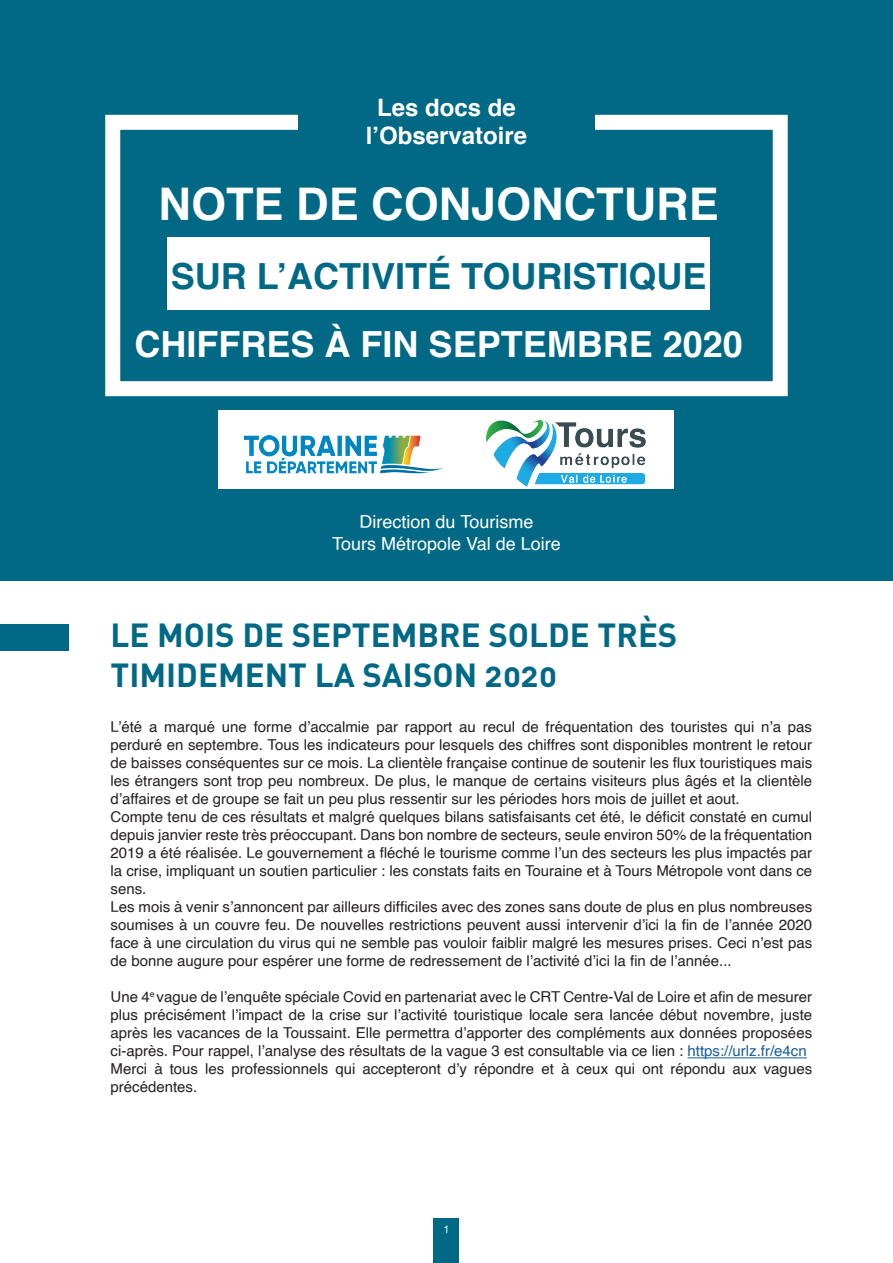
<style>
.page{position:relative;width:893px;height:1263px;background:#fff}
.page>*{position:absolute;margin:0;border:0;box-sizing:border-box;transform-origin:0 0}
.t1{font:700 45px "Helvetica";color:#fff}
.t2{font:700 36px "Helvetica";color:#fff}
.t3{font:700 36px "Helvetica";color:#016985}
.t4{font:33px/39.6px "DIN Bold Alternate";color:#016985}
.t5{font:700 24px "Helvetica";color:#fff}
.t6{font:18px "Helvetica";color:#fff}
.t7{font:15px/18px "Helvetica";color:#231f20;text-align:justify}
.t8{font:10.5px "Arial";color:#fff}
.s1{color:#175d9e}
</style>
<div class="page">
<div style="left:433px;top:1218px;width:26px;height:45px;background:#016985"></div>
<div style="left:0;top:0;width:893px;height:580px;background:#016985"></div>
<div style="left:105px;top:115px;width:683px;height:281px;border:15px solid #fff"></div>
<div style="left:219px;top:410px;width:455px;height:79px;background:#fff"></div>
<img style="left:486px;top:420px;width:160px;height:67px">
<img style="left:245px;top:435px;width:198px;height:38px">
<div style="left:298px;top:43px;width:297px;height:113px;background:#016985"></div>
<div style="left:167px;top:237px;width:543px;height:73px;background:#fff"></div>
<div style="left:0;top:624px;width:68px;height:26px;background:#016985"></div>
<hr style="left:688px;top:1057px;width:119px;height:1px;background:#175d9e">
<p class="t5" style="left:377px;top:88px;width:140px">Les docs de</p>
<p class="t5" style="left:366px;top:117px;width:163px">l’Observatoire</p>
<p class="t1" style="left:159px;top:168px;width:562px">NOTE DE CONJONCTURE</p>
<p class="t3" style="left:171px;top:247px;width:537px">SUR L’ACTIVITÉ TOURISTIQUE</p>
<p class="t2" style="left:135px;top:316px;width:610px">CHIFFRES À FIN SEPTEMBRE 2020</p>
<p class="t6" style="left:360px;top:508px;width:175px">Direction du Tourisme</p>
<p class="t6" style="left:332px;top:530px;width:230px">Tours Métropole Val de Loire</p>
<p class="t4" style="left:111px;top:614px;width:568px">LE MOIS DE SEPTEMBRE SOLDE TRÈS<br>TIMIDEMENT LA SAISON 2020</p>
<p class="t7" style="left:111px;top:718px;width:703px">L’été a marqué une forme d’accalmie par rapport au recul de fréquentation des touristes qui n’a pas perduré en septembre. Tous les indicateurs pour lesquels des chiffres sont disponibles montrent le retour de baisses conséquentes sur ce mois. La clientèle française continue de soutenir les flux touristiques mais les étrangers sont trop peu nombreux. De plus, le manque de certains visiteurs plus âgés et la clientèle d’affaires et de groupe se fait un peu plus ressentir sur les périodes hors mois de juillet et aout.</p>
<p class="t7" style="left:111px;top:808px;width:703px">Compte tenu de ces résultats et malgré quelques bilans satisfaisants cet été, le déficit constaté en cumul depuis janvier reste très préoccupant. Dans bon nombre de secteurs, seule environ 50% de la fréquentation 2019 a été réalisée. Le gouvernement a fléché le tourisme comme l’un des secteurs les plus impactés par la crise, impliquant un soutien particulier : les constats faits en Touraine et à Tours Métropole vont dans ce sens.</p>
<p class="t7" style="left:111px;top:898px;width:703px">Les mois à venir s’annoncent par ailleurs difficiles avec des zones sans doute de plus en plus nombreuses soumises à un couvre feu. De nouvelles restrictions peuvent aussi intervenir d’ici la fin de l’année 2020 face à une circulation du virus qui ne semble pas vouloir faiblir malgré les mesures prises. Ceci n’est pas de bonne augure pour espérer une forme de redressement de l’activité d’ici la fin de l’année...</p>
<p class="t7" style="left:111px;top:988px;width:703px">Une 4<sup>e</sup> vague de l’enquête spéciale Covid en partenariat avec le CRT Centre-Val de Loire et afin de mesurer plus précisément l’impact de la crise sur l’activité touristique locale sera lancée début novembre, juste après les vacances de la Toussaint. Elle permettra d’apporter des compléments aux données proposées ci-après. Pour rappel, l’analyse des résultats de la vague 3 est consultable via ce lien : <span class="s1">https://urlz.fr/e4cn</span></p>
<p class="t7" style="left:111px;top:1060px;width:703px">Merci à tous les professionnels qui accepteront d’y répondre et à ceux qui ont répondu aux vagues précédentes.</p>
<p class="t8" style="left:444px;top:1222px;width:7px">1</p>
</div>
